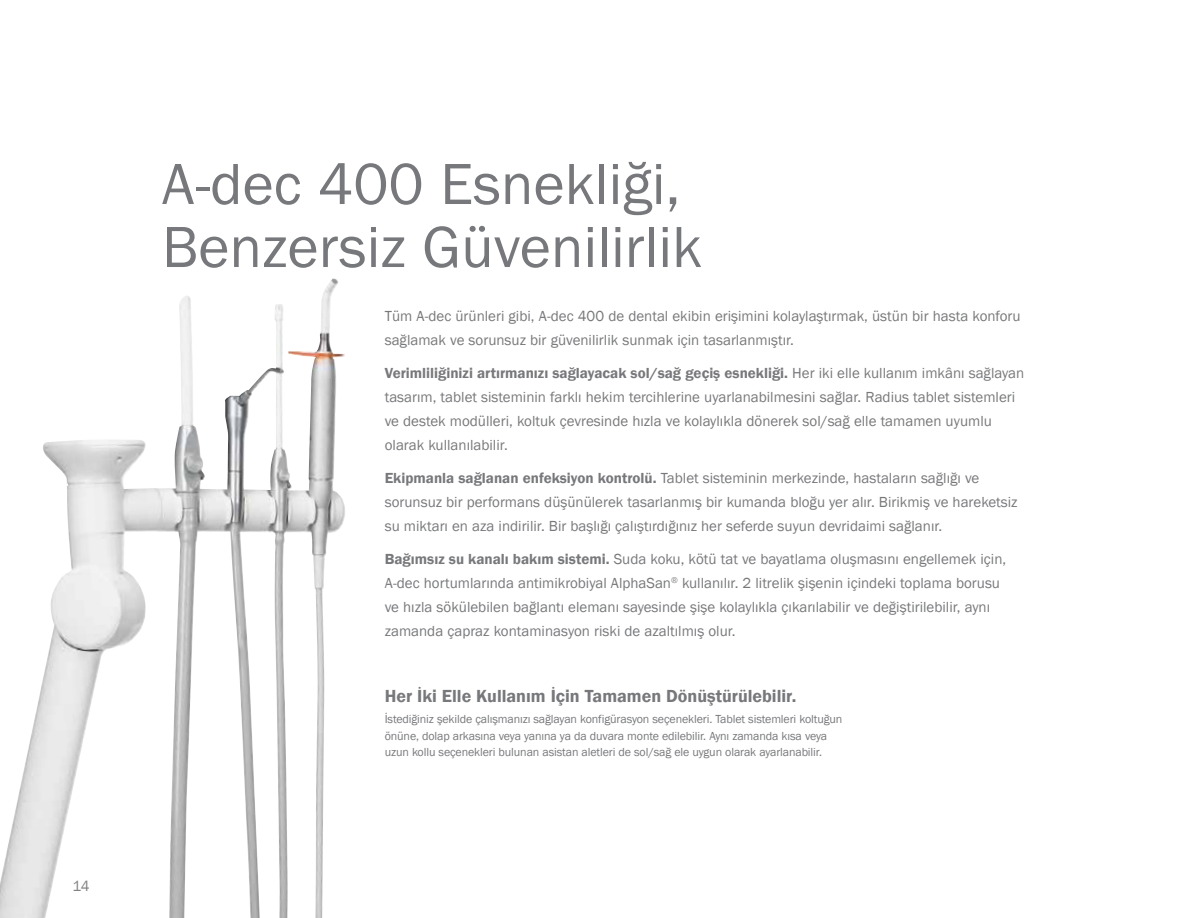
<style>
.page{position:relative;width:1188px;height:918px;background:#fff}
.page>*{position:absolute;margin:0;border:0;box-sizing:border-box;transform-origin:0 0}
.t1{font:60px/63px "Franklin Gothic";color:#77787b}
.t2{font:600 18px "Franklin Gothic";color:#77787b}
.t3{font:15px/24px "Franklin Gothic";color:#77787b}
.t4{font:15px "Franklin Gothic";color:#808285}
.t5{font:12px/16.5px "Franklin Gothic";letter-spacing:-.01em;color:#77787b}
.s1{font-weight:600}
</style>
<div class="page">
<img style="left:0;top:279px;width:332px;height:639px">
<p class="t4" style="left:72px;top:877px;width:19px">14</p>
<h1 class="t1" style="left:162px;top:154px;width:542px">A-dec 400 Esnekliği,<br>Benzersiz Güvenilirlik</h1>
<p class="t3" style="left:385px;top:305px;width:637px">Tüm A-dec ürünleri gibi, A-dec 400 de dental ekibin erişimini kolaylaştırmak, üstün bir hasta konforu sağlamak ve sorunsuz bir güvenilirlik sunmak için tasarlanmıştır.</p>
<p class="t3" style="left:385px;top:362px;width:641px"><span class="s1">Verimliliğinizi artırmanızı sağlayacak sol/sağ geçiş esnekliği.</span> Her iki elle kullanım imkânı sağlayan tasarım, tablet sisteminin farklı hekim tercihlerine uyarlanabilmesini sağlar. Radius tablet sistemleri ve destek modülleri, koltuk çevresinde hızla ve kolaylıkla dönerek sol/sağ elle tamamen uyumlu olarak kullanılabilir.</p>
<p class="t3" style="left:385px;top:467px;width:634px"><span class="s1">Ekipmanla sağlanan enfeksiyon kontrolü.</span> Tablet sisteminin merkezinde, hastaların sağlığı ve sorunsuz bir performans düşünülerek tasarlanmış bir kumanda bloğu yer alır. Birikmiş ve hareketsiz su miktarı en aza indirilir. Bir başlığı çalıştırdığınız her seferde suyun devridaimi sağlanır.</p>
<p class="t3" style="left:385px;top:548px;width:623px"><span class="s1">Bağımsız su kanalı bakım sistemi.</span> Suda koku, kötü tat ve bayatlama oluşmasını engellemek için, A-dec hortumlarında antimikrobiyal AlphaSan<sup>®</sup> kullanılır. 2 litrelik şişenin içindeki toplama borusu ve hızla sökülebilen bağlantı elemanı sayesinde şişe kolaylıkla çıkarılabilir ve değiştirilebilir, aynı zamanda çapraz kontaminasyon riski de azaltılmış olur.</p>
<p class="t2" style="left:385px;top:685px;width:413px">Her İki Elle Kullanım İçin Tamamen Dönüştürülebilir.</p>
<p class="t5" style="left:385px;top:711px;width:459px">İstediğiniz şekilde çalışmanızı sağlayan konfigürasyon seçenekleri. Tablet sistemleri koltuğun önüne, dolap arkasına veya yanına ya da duvara monte edilebilir. Aynı zamanda kısa veya uzun kollu seçenekleri bulunan asistan aletleri de sol/sağ ele uygun olarak ayarlanabilir.</p>
</div>
